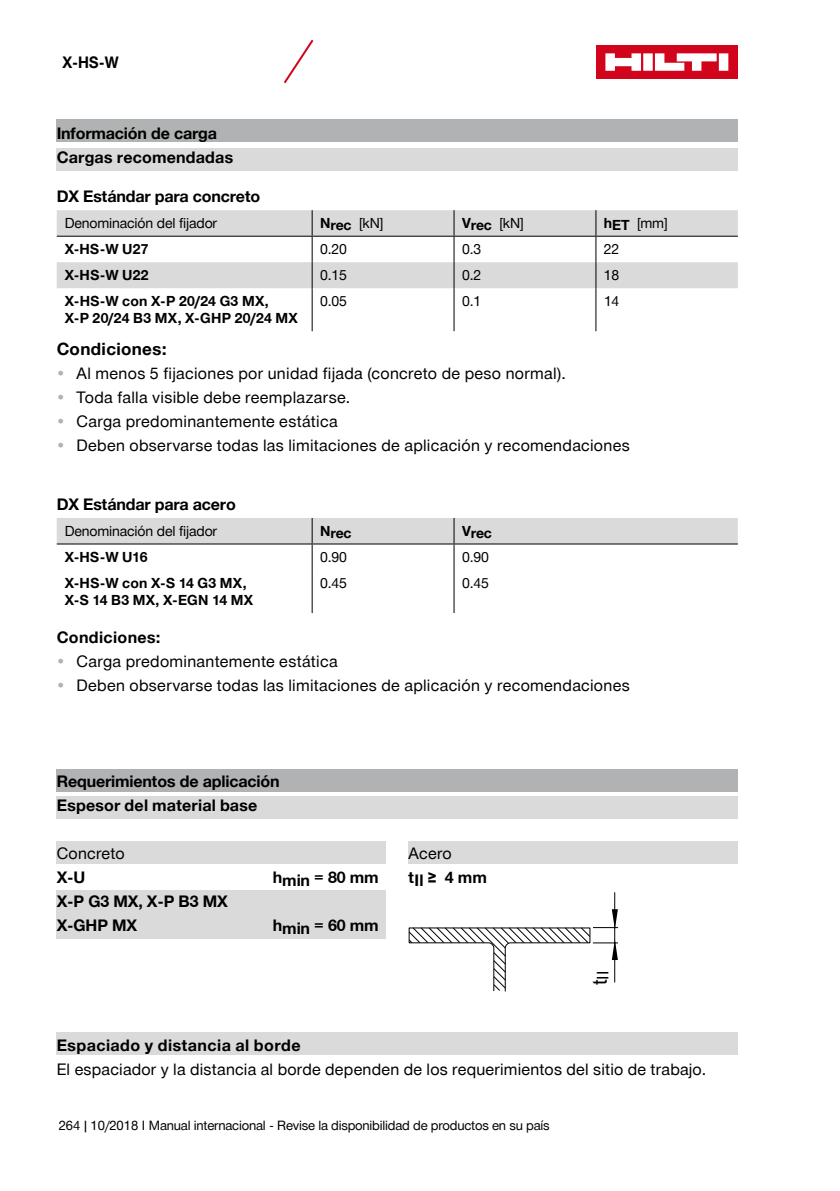
<style>
.page{position:relative;width:840px;height:1191px;background:#fff}
.page>*{position:absolute;margin:0;border:0;box-sizing:border-box;transform-origin:0 0}
.t1{font:700 17px "Hilti";letter-spacing:.02em;color:#000}
.t2{font:16px "Hilti";letter-spacing:.02em;color:#000}
.t3{font:700 16px/24px "Hilti";letter-spacing:-.01em;color:#000}
.t4{font:700 16px "Hilti";letter-spacing:.015em;color:#000}
.t5{font:700 16px "Hilti";letter-spacing:.03em;color:#000}
.t6{font:700 16px "Hilti";letter-spacing:.02em;color:#000}
.t7{font:700 16px "Hilti";letter-spacing:-.01em;color:#000;scale:.92 1}
.t8{font:16px "Arial";color:#000}
.t9{font:700 14px/17px "Hilti";letter-spacing:.015em;color:#000}
.t10{font:14px "Hilti";letter-spacing:-.01em;color:#000}
.t11{font:13px "Hilti";letter-spacing:-.015em;color:#000}
.s1{font-weight:400}
.s2{font-weight:700}
.s3{color:#b1b2b3}
.s4{font-size:20px}
</style>
<div class="page">
<div style="left:595px;top:45px;width:142px;height:34px;background:#d2041c"></div>
<svg style="left:605px;top:53px;width:123px;height:18px"></svg>
<svg style="left:283px;top:39px;width:31px;height:45px"></svg>
<div style="left:57px;top:841px;width:329px;height:23px;background:#dadada"></div>
<div style="left:408px;top:841px;width:329px;height:23px;background:#dadada"></div>
<div style="left:57px;top:890px;width:329px;height:48px;background:#dadada"></div>
<div style="left:57px;top:796px;width:680px;height:23px;background:#dadada"></div>
<div style="left:57px;top:768px;width:680px;height:23px;background:#b1b2b3"></div>
<div style="left:57px;top:1032px;width:680px;height:22px;background:#dadada"></div>
<hr style="left:614px;top:892px;width:1px;height:90px;background:#000">
<svg style="left:408px;top:909px;width:209px;height:82px"></svg>
<div style="left:57px;top:148px;width:680px;height:23px;background:#dadada"></div>
<div style="left:57px;top:119px;width:680px;height:22px;background:#b1b2b3"></div>
<svg style="left:57px;top:210px;width:680px;height:78px;fill:#dadada"></svg>
<hr style="left:57px;top:236px;width:255px;height:1px;background:#000">
<hr style="left:312px;top:236px;width:142px;height:1px;background:#000">
<hr style="left:454px;top:236px;width:141px;height:1px;background:#000">
<hr style="left:595px;top:236px;width:142px;height:1px;background:#000">
<svg style="left:311px;top:210px;width:1px;height:78px"></svg>
<svg style="left:453px;top:210px;width:1px;height:78px"></svg>
<svg style="left:595px;top:210px;width:1px;height:78px"></svg>
<hr style="left:311px;top:288px;width:1px;height:43px;background:#000">
<hr style="left:453px;top:288px;width:1px;height:43px;background:#000">
<hr style="left:595px;top:288px;width:1px;height:43px;background:#000">
<svg style="left:57px;top:518px;width:680px;height:52px"></svg>
<hr style="left:311px;top:570px;width:1px;height:43px;background:#000">
<hr style="left:453px;top:570px;width:1px;height:43px;background:#000">
<p class="t7" style="left:62px;top:53px;width:63px">X-HS-W</p>
<p class="t3" style="left:57px;top:121px;width:162px">Información de carga</p>
<p class="t4" style="left:57px;top:148px;width:178px">Cargas recomendadas</p>
<p class="t3" style="left:57px;top:185px;width:205px">DX Estándar para concreto</p>
<p class="t10" style="left:65px;top:215px;width:154px">Denominación del fijador</p>
<p class="t9" style="left:320px;top:217px;width:65px">Nrec <span class="s1">[kN]</span></p>
<p class="t9" style="left:462px;top:217px;width:63px">Vrec <span class="s1">[kN]</span></p>
<p class="t10" style="left:603px;top:215px;width:65px"><span class="s2">hET</span> [mm]</p>
<p class="t9" style="left:65px;top:241px;width:85px">X-HS-W U27</p>
<p class="t10" style="left:320px;top:241px;width:28px">0.20</p>
<p class="t10" style="left:462px;top:241px;width:21px">0.3</p>
<p class="t10" style="left:603px;top:241px;width:17px">22</p>
<p class="t9" style="left:65px;top:267px;width:85px">X-HS-W U22</p>
<p class="t10" style="left:320px;top:267px;width:28px">0.15</p>
<p class="t10" style="left:462px;top:267px;width:21px">0.2</p>
<p class="t10" style="left:603px;top:267px;width:17px">18</p>
<p class="t9" style="left:65px;top:293px;width:234px">X-HS-W con X-P 20/24 G3 MX,<br>X-P 20/24 B3 MX, X-GHP 20/24 MX</p>
<p class="t10" style="left:320px;top:293px;width:28px">0.05</p>
<p class="t10" style="left:462px;top:293px;width:21px">0.1</p>
<p class="t10" style="left:603px;top:293px;width:17px">14</p>
<p class="t1" style="left:57px;top:339px;width:111px">Condiciones:</p>
<p class="t2" style="left:57px;top:364px;width:510px"><span class="s3">•</span> Al menos 5 fijaciones por unidad fijada (concreto de peso normal).</p>
<p class="t2" style="left:57px;top:388px;width:295px"><span class="s3">•</span> Toda falla visible debe reemplazarse.</p>
<p class="t2" style="left:57px;top:412px;width:282px"><span class="s3">•</span> Carga predominantemente estática</p>
<p class="t2" style="left:57px;top:436px;width:574px"><span class="s3">•</span> Deben observarse todas las limitaciones de aplicación y recomendaciones</p>
<p class="t3" style="left:57px;top:492px;width:180px">DX Estándar para acero</p>
<p class="t10" style="left:65px;top:523px;width:154px">Denominación del fijador</p>
<p class="t9" style="left:320px;top:524px;width:33px">Nrec</p>
<p class="t9" style="left:462px;top:524px;width:31px">Vrec</p>
<p class="t9" style="left:65px;top:548px;width:84px">X-HS-W U16</p>
<p class="t10" style="left:320px;top:549px;width:28px">0.90</p>
<p class="t10" style="left:462px;top:549px;width:28px">0.90</p>
<p class="t9" style="left:65px;top:574px;width:190px">X-HS-W con X-S 14 G3 MX,<br>X-S 14 B3 MX, X-EGN 14 MX</p>
<p class="t10" style="left:320px;top:575px;width:28px">0.45</p>
<p class="t10" style="left:462px;top:575px;width:28px">0.45</p>
<p class="t6" style="left:57px;top:628px;width:105px">Condiciones:</p>
<p class="t2" style="left:57px;top:652px;width:282px"><span class="s3">•</span> Carga predominantemente estática</p>
<p class="t2" style="left:57px;top:676px;width:574px"><span class="s3">•</span> Deben observarse todas las limitaciones de aplicación y recomendaciones</p>
<p class="t3" style="left:57px;top:769px;width:224px">Requerimientos de aplicación</p>
<p class="t4" style="left:57px;top:796px;width:202px">Espesor del material base</p>
<p class="t2" style="left:57px;top:844px;width:69px">Concreto</p>
<p class="t3" style="left:57px;top:865px;width:30px">X-U</p>
<p class="t3" style="left:273px;top:865px;width:107px">hmin = 80 mm</p>
<p class="t3" style="left:57px;top:889px;width:172px">X-P G3 MX, X-P B3 MX<br>X-GHP MX</p>
<p class="t3" style="left:273px;top:913px;width:107px">hmin = 60 mm</p>
<p class="t2" style="left:408px;top:844px;width:45px">Acero</p>
<p class="t3" style="left:408px;top:865px;width:80px">tIl ≥ 4 mm</p>
<p class="t5" style="left:57px;top:1036px;width:245px">Espaciado y distancia al borde</p>
<p class="t8" style="left:592px;top:985px;width:16px;rotate:-90deg"><span class="s4">t</span>II</p>
<p class="t2" style="left:57px;top:1060px;width:650px">El espaciador y la distancia al borde dependen de los requerimientos del sitio de trabajo.</p>
<p class="t11" style="left:59px;top:1118px;width:492px">264 | 10/2018 I Manual internacional - Revise la disponibilidad de productos en su país</p>
</div>
